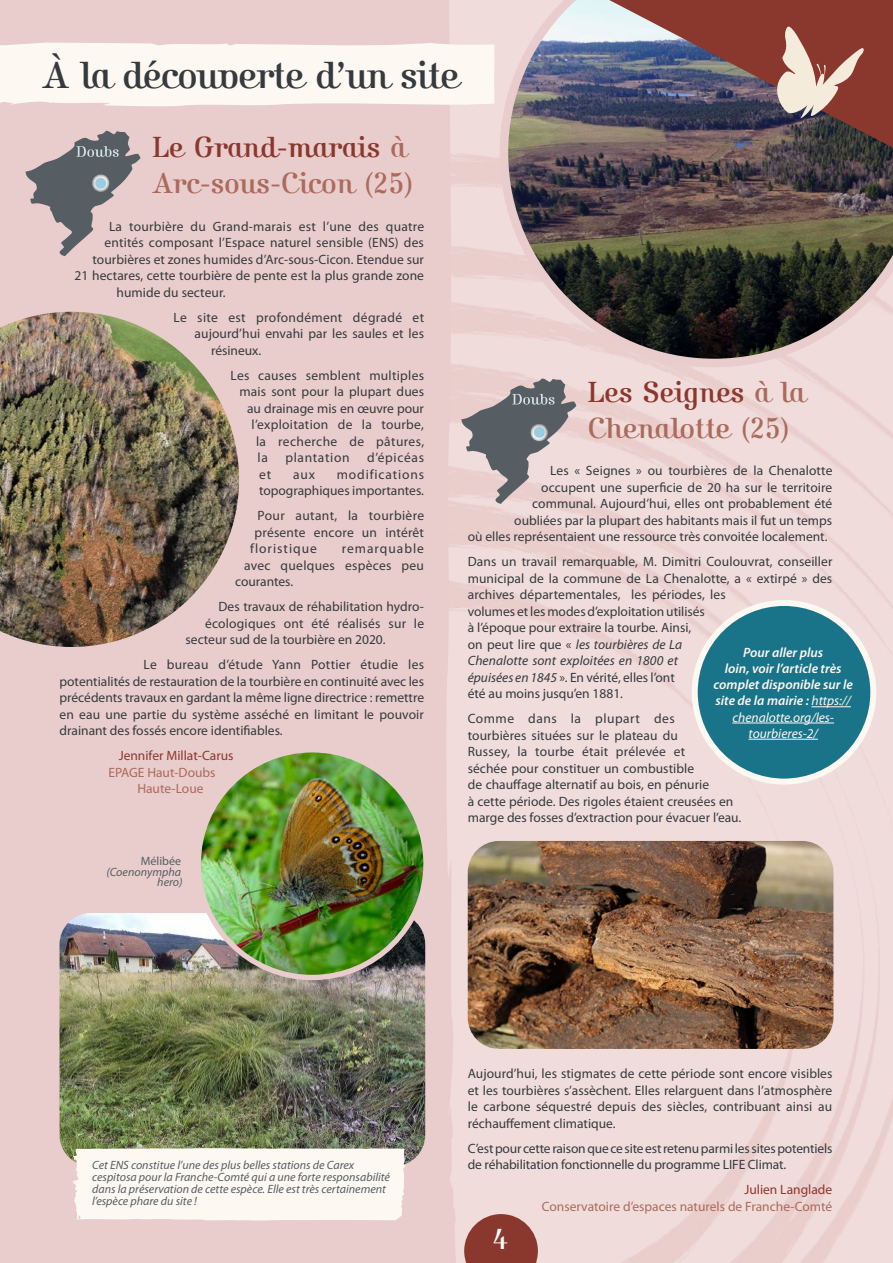
<style>
.page{position:relative;width:893px;height:1263px;background:#fff}
.page>*{position:absolute;margin:0;border:0;box-sizing:border-box;transform-origin:0 0}
.t1{font:39px "Kursivschrift LT Stehend";letter-spacing:-.025em;color:#353a3f}
.t2{font:30px/36px "Kursivschrift LT Stehend";color:#aa6b5c}
.t3{font:30px "Kursivschrift LT Stehend";color:#fff}
.t4{font:13.5px/16.5px "Myriad Pro";letter-spacing:.005em;color:#353a3f;text-align:justify}
.t5{font:13.5px/16.5px "Myriad Pro";letter-spacing:-.015em;color:#353a3f}
.t6{font:italic 600 13.5px/16.2px "Myriad Pro";color:#fdf8f2;text-align:center}
.t7{font:13.5px "Myriad Pro";letter-spacing:.025em;color:#353a3f}
.t8{font:13.5px/16.5px "Myriad Pro";color:#aa6b5c}
.t9{font:13.5px "Myriad Pro";color:#8a382d}
.t10{font:13.5px "Myriad Pro";letter-spacing:.075em;color:#353a3f}
.t11{font:13.5px "Myriad Pro";letter-spacing:.03em;color:#353a3f}
.t12{font:13.5px "Myriad Pro";letter-spacing:.05em;color:#353a3f}
.t13{font:italic 12px/12px "Myriad Pro";color:#565e64;text-align:right}
.t14{font:12px "Myriad Pro";color:#565e64}
.s1{color:#8a382d}
.s2{font-style:italic}
.s3{font-weight:400}
</style>
<div class="page">
<svg style="left:412px;top:0;width:45px;height:1263px;background:#e9cecd"></svg>
<div style="left:0;top:0;width:412px;height:1263px;background:#e9cccc"></div>
<img style="left:500px;top:0;width:393px;height:367px">
<svg style="left:464px;top:1214px;width:74px;height:49px;background:#9b544a"></svg>
<svg style="left:0;top:42px;width:495px;height:65px"></svg>
<img style="left:609px;top:0;width:284px;height:148px">
<img style="left:60px;top:913px;width:365px;height:253px">
<img style="left:0;top:311px;width:239px;height:336px">
<svg style="left:26px;top:130px;width:115px;height:126px"></svg>
<svg style="left:94px;top:176px;width:14px;height:14px"></svg>
<div style="left:92px;top:174px;width:18px;height:18px;border:3px solid #fff;border-radius:50%"></div>
<svg style="left:461px;top:378px;width:116px;height:126px;background:#aaa1a2"></svg>
<svg style="left:532px;top:425px;width:14px;height:14px"></svg>
<div style="left:530px;top:423px;width:18px;height:18px;border:3px solid #fff;border-radius:50%"></div>
<div style="left:72px;top:1148px;width:335px;height:73px;background:#fdf8f2"></div>
<img style="left:198px;top:750px;width:228px;height:227px;border-radius:114px">
<div style="left:196px;top:747px;width:233px;height:233px;border:5px solid #e9cccc;border-radius:50%"></div>
<div style="left:695px;top:603px;width:178px;height:178px;background:#1a7489;border-radius:50%"></div>
<hr style="left:811px;top:706px;width:40px;height:1px;background:#fdf8f2">
<hr style="left:732px;top:723px;width:102px;height:1px;background:#fdf8f2">
<hr style="left:748px;top:739px;width:70px;height:1px;background:#fdf8f2">
<div style="left:692px;top:600px;width:184px;height:184px;border:6px solid #fdf8f2;border-radius:50%"></div>
<img style="left:468px;top:841px;width:365px;height:208px">
<h1 class="t1" style="left:43px;top:52px;width:418px">À la découverte d’un site</h1>
<h2 class="t2" style="left:153px;top:130px;width:263px"><span class="s1">Le Grand-marais</span> à<br>Arc-sous-Cicon (25)</h2>
<p class="t4" style="left:109px;top:218px;width:317px">La tourbière du Grand-marais est l’une des quatre</p>
<p class="t4" style="left:105px;top:234px;width:321px">entités composant l’Espace naturel sensible (ENS) des</p>
<p class="t4" style="left:93px;top:251px;width:333px">tourbières et zones humides d’Arc-sous-Cicon. Etendue sur</p>
<p class="t4" style="left:75px;top:267px;width:351px">21 hectares, cette tourbière de pente est la plus grande zone</p>
<p class="t4" style="left:117px;top:284px;width:111px">humide du secteur.</p>
<p class="t7" style="left:174px;top:309px;width:252px">Le site est profondément dégradé et</p>
<p class="t4" style="left:195px;top:325px;width:231px">aujourd’hui envahi par les saules et les</p>
<p class="t4" style="left:211px;top:342px;width:52px">résineux.</p>
<p class="t4" style="left:231px;top:367px;width:195px">Les causes semblent multiples</p>
<p class="t4" style="left:240px;top:383px;width:186px">mais sont pour la plupart dues</p>
<p class="t4" style="left:247px;top:400px;width:178px">au drainage mis en œuvre pour</p>
<p class="t4" style="left:252px;top:416px;width:174px">l’exploitation de la tourbe,</p>
<p class="t11" style="left:256px;top:433px;width:170px">la recherche de pâtures,</p>
<p class="t4" style="left:258px;top:449px;width:12px">la</p>
<p class="t12" style="left:285px;top:449px;width:66px">plantation</p>
<p class="t12" style="left:367px;top:449px;width:58px">d’épicéas</p>
<p class="t4" style="left:259px;top:466px;width:14px">et</p>
<p class="t4" style="left:293px;top:466px;width:23px">aux</p>
<p class="t4" style="left:259px;top:466px;width:167px;text-align:right">modifications topographiques importantes.</p>
<p class="t7" style="left:258px;top:507px;width:168px">Pour autant, la tourbière</p>
<p class="t4" style="left:255px;top:524px;width:171px">présente encore un intérêt</p>
<p class="t10" style="left:250px;top:540px;width:68px">floristique</p>
<p class="t10" style="left:342px;top:540px;width:84px">remarquable</p>
<p class="t7" style="left:244px;top:557px;width:182px">avec quelques espèces peu</p>
<p class="t4" style="left:235px;top:573px;width:60px">courantes.</p>
<p class="t4" style="left:219px;top:598px;width:207px">Des travaux de réhabilitation hydro-</p>
<p class="t4" style="left:205px;top:615px;width:221px">écologiques ont été réalisés sur le</p>
<p class="t4" style="left:186px;top:631px;width:202px">secteur sud de la tourbière en 2020.</p>
<p class="t4" style="left:60px;top:656px;width:366px;text-indent:84px">Le bureau d’étude Yann Pottier étudie les potentialités de restauration de la tourbière en continuité avec les précédents travaux en gardant la même ligne directrice : remettre en eau une partie du système asséché en limitant le pouvoir drainant des fossés encore identifiables.</p>
<p class="t9" style="left:119px;top:747px;width:116px">Jennifer Millat-Carus</p>
<p class="t8" style="left:137px;top:764px;width:80px;text-indent:-29px">EPAGE Haut-Doubs<br>Haute-Loue</p>
<p class="t14" style="left:141px;top:854px;width:42px">Mélibée</p>
<p class="t13" style="left:106px;top:866px;width:78px;line-height:10.5px">(Coenonympha hero)</p>
<h2 class="t2" style="left:588px;top:374px;width:219px"><span class="s1">Les Seignes</span> à la<br>Chenalotte (25)</h2>
<p class="t4" style="left:550px;top:462px;width:284px">Les « Seignes » ou tourbières de la Chenalotte</p>
<p class="t4" style="left:541px;top:479px;width:293px">occupent une superficie de 20 ha sur le territoire</p>
<p class="t4" style="left:532px;top:495px;width:302px">communal. Aujourd’hui, elles ont probablement été</p>
<p class="t4" style="left:514px;top:512px;width:319px">oubliées par la plupart des habitants mais il fut un temps</p>
<p class="t4" style="left:468px;top:528px;width:361px">où elles représentaient une ressource très convoitée localement.</p>
<p class="t4" style="left:468px;top:553px;width:366px;text-align:left">Dans un travail remarquable, M. Dimitri Coulouvrat, conseiller municipal de la commune de La Chenalotte, a « extirpé » des archives départementales, les périodes, les<br>volumes et les modes d’exploitation utilisés<br>à l’époque pour extraire la tourbe. Ainsi,<br>on peut lire que « <span class="s2">les tourbières de La<br>Chenalotte sont exploitées en 1800 et<br>épuisées en 1845</span> ». En vérité, elles l’ont<br>été au moins jusqu’en 1881.</p>
<p class="t4" style="left:468px;top:710px;width:275px;text-align:left">Comme dans la plupart des<br>tourbières situées sur le plateau du<br>Russey, la tourbe était prélevée et<br>séchée pour constituer un combustible<br>de chauffage alternatif au bois, en pénurie<br>à cette période. Des rigoles étaient creusées en marge des fosses d’extraction pour évacuer l’eau.</p>
<p class="t6" style="left:714px;top:644px;width:141px">Pour aller plus<br>loin, voir l’article très complet disponible sur le site de la mairie : <span class="s3">https:// chenalotte.org/les&shy;tourbieres-2/</span></p>
<p class="t13" style="left:92px;top:1158px;width:299px;text-align:left">Cet ENS constitue l’une des plus belles stations de Carex cespitosa pour la Franche-Comté qui a une forte responsabilité dans la préservation de cette espèce. Elle est très certainement l’espèce phare du site !</p>
<p class="t4" style="left:468px;top:1065px;width:366px">Aujourd’hui, les stigmates de cette période sont encore visibles et les tourbières s’assèchent. Elles relarguent dans l’atmosphère le carbone séquestré depuis des siècles, contribuant ainsi au réchauffement climatique.</p>
<p class="t5" style="left:468px;top:1140px;width:366px">C’est pour cette raison que ce site est retenu parmi les sites potentiels de réhabilitation fonctionnelle du programme LIFE Climat.</p>
<p class="t9" style="left:744px;top:1181px;width:89px">Julien Langlade</p>
<p class="t8" style="left:542px;top:1198px;width:292px">Conservatoire d’espaces naturels de Franche-Comté</p>
<h2 class="t3" style="left:492px;top:1222px;width:17px">4</h2>
</div>
